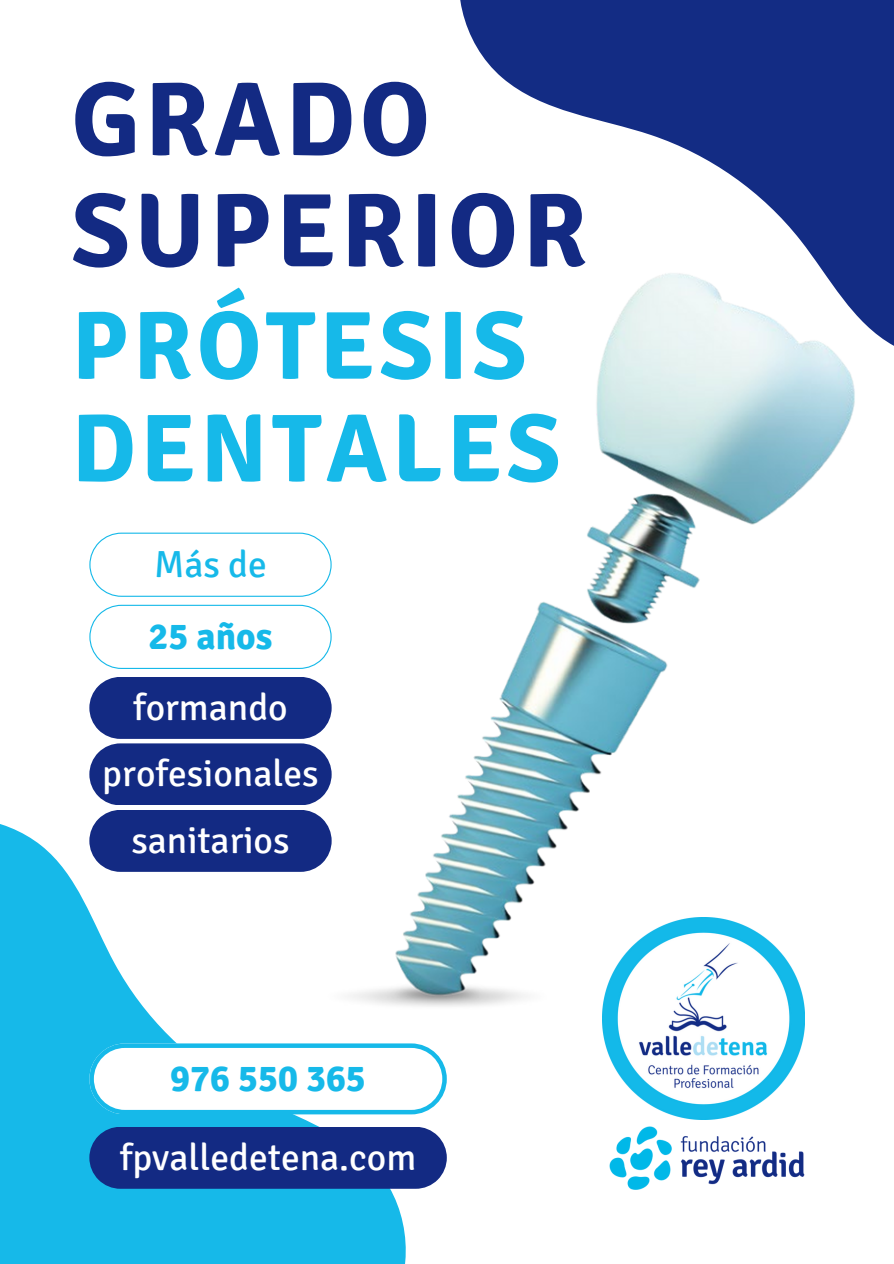
<style>
.page{position:relative;width:894px;height:1264px;background:#fff}
.page>*{position:absolute;margin:0;border:0;box-sizing:border-box;transform-origin:0 0}
.t1{font:700 104.7px/111.1px "Signika";letter-spacing:.045em;color:#132a83}
.t2{font:700 96.6px/102.6px "Signika";letter-spacing:.045em;color:#16b9e9}
.t3{font:37.5px "Signika";color:#fff}
.t4{font:700 37.5px "Signika";color:#16b9e9}
.t5{font:37.5px "Signika";color:#16b9e9}
</style>
<div class="page">
<svg style="left:0;top:824px;width:447px;height:439px;fill:#16b9e9"></svg>
<img style="left:165px;top:429px;width:681px;height:614px">
<img style="left:602px;top:917px;width:202px;height:201px">
<img style="left:609px;top:1126px;width:195px;height:62px">
<svg style="left:89px;top:532px;width:242px;height:65px"></svg>
<svg style="left:89px;top:604px;width:242px;height:65px"></svg>
<svg style="left:89px;top:677px;width:242px;height:194px;background:#2d4190"></svg>
<svg style="left:89px;top:1043px;width:357px;height:71px"></svg>
<div style="left:89px;top:1126px;width:357px;height:62px;background:#132a83"></div>
<svg style="left:460px;top:0;width:433px;height:429px"></svg>
<h2 class="t1" style="left:71px;top:65px;width:517px">GRADO<br>SUPERIOR</h2>
<h2 class="t2" style="left:71px;top:296px;width:490px">PRÓTESIS<br>DENTALES</h2>
<p class="t5" style="left:154px;top:541px;width:114px">Más de</p>
<p class="t4" style="left:148px;top:613px;width:125px">25 años</p>
<p class="t3" style="left:133px;top:684px;width:156px">formando</p>
<p class="t3" style="left:102px;top:751px;width:218px">profesionales</p>
<p class="t3" style="left:131px;top:817px;width:160px">sanitarios</p>
<h2 class="t4" style="left:170px;top:1055px;width:197px">976 550 365</h2>
<p class="t3" style="left:120px;top:1134px;width:298px">fpvalledetena.com</p>
</div>
